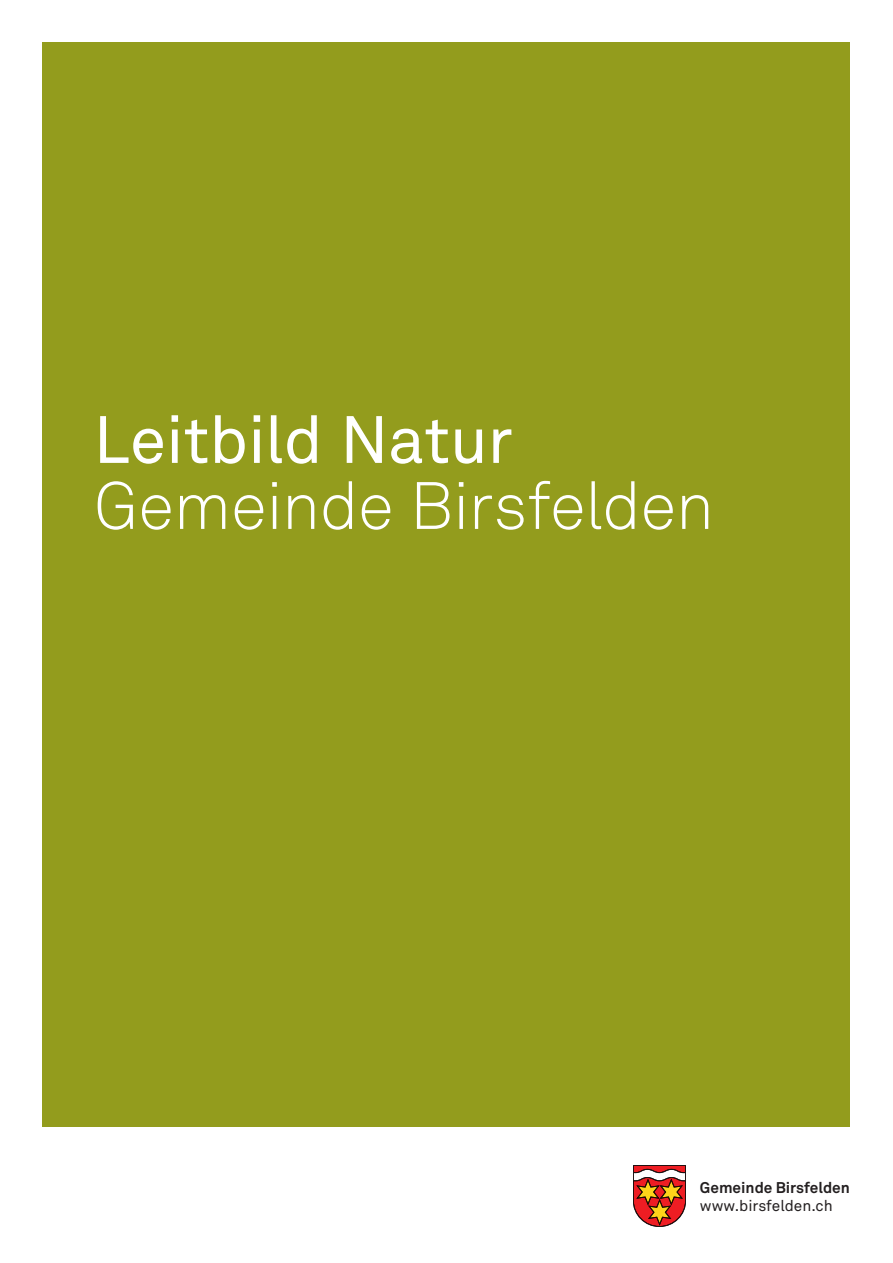
<style>
.page{position:relative;width:893px;height:1263px;background:#fff}
.page>*{position:absolute;margin:0;border:0;box-sizing:border-box;transform-origin:0 0}
.titel_1{font:300 66px/66px "Akkurat";letter-spacing:-.005em;color:#fff}
.Text_NeueHel_Roman_1{font:700 15.3px "Akkurat";color:#231f20}
.Text_NeueHel_Roman_1-2{font:15.3px "Akkurat";color:#231f20}
.s1{font-weight:400}
</style>
<div class="page">
<div style="left:43px;top:43px;width:807px;height:1084px;background:#939c1d"></div>
<svg style="left:633px;top:1165px;width:53px;height:62px"></svg>
<p class="titel_1" style="left:94px;top:408px;width:622px"><span class="s1">Leitbild Natur<br></span>Gemeinde Birsfelden</p>
<p class="Text_NeueHel_Roman_1" style="left:700px;top:1178px;width:151px">Gemeinde Birsfelden</p>
<p class="Text_NeueHel_Roman_1-2" style="left:700px;top:1196px;width:134px">www.birsfelden.ch</p>
</div>
